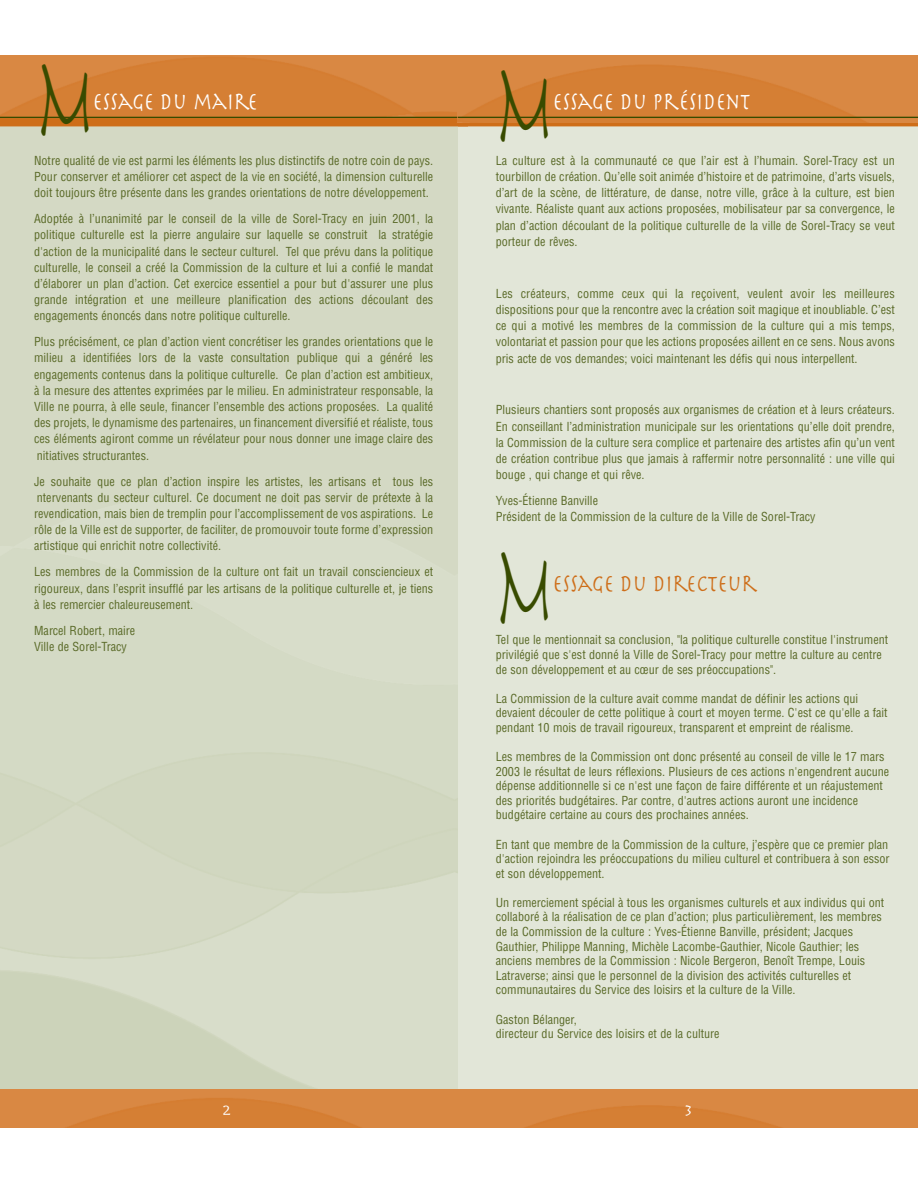
<style>
.page{position:relative;width:918px;height:1188px;background:#fff}
.page>*{position:absolute;margin:0;border:0;box-sizing:border-box;transform-origin:0 0}
.t1{font:118.95px "Herculanum";color:#384b00;scale:.4 1}
.t2{font:24.9px "Herculanum";color:#fff;scale:.8 1}
.t3{font:24.9px "Herculanum";color:#ce6e19;scale:.8 1}
.t4{font:16.2px "Herculanum";color:#fff}
.t5{font:condensed 12.15px/16.2px "Helvetica";color:#5a6a28;text-align:justify}
</style>
<div class="page">
<div style="left:458px;top:58px;width:460px;height:1069px;background:#e2e6d8"></div>
<div style="left:439px;top:118px;width:479px;height:8px;background:#ce6e19"></div>
<img style="left:0;top:55px;width:458px;height:62px">
<img style="left:0;top:1089px;width:458px;height:38px">
<div style="left:0;top:118px;width:468px;height:8px;background:#ce6e19"></div>
<hr style="left:0;top:117px;width:458px;height:1px;background:#384b00">
<div style="left:458px;top:55px;width:460px;height:68px;background:linear-gradient(to right,#d68138,#d8853e)"></div>
<div style="left:458px;top:1089px;width:460px;height:38px;background:linear-gradient(to right,#d8853e,#d98741)"></div>
<hr style="left:458px;top:117px;width:460px;height:1px;background:#384b00">
<h1 class="t1" style="left:38px;top:23px;width:139px">M</h1>
<h2 class="t2" style="left:93px;top:86px;width:207px">ESSAGE DU MAIRE</h2>
<p class="t5" style="left:34px;top:153px;width:401px">Notre qualité de vie est parmi les éléments les plus distinctifs de notre coin de pays.<br>Pour conserver et améliorer cet aspect de la vie en société, la dimension culturelle doit toujours être présente dans les grandes orientations de notre développement.</p>
<p class="t5" style="left:34px;top:212px;width:401px">Adoptée à l’unanimité par le conseil de la ville de Sorel-Tracy en juin 2001, la politique culturelle est la pierre angulaire sur laquelle se construit la stratégie d'action de la municipalité dans le secteur culturel. Tel que prévu dans la politique culturelle, le conseil a créé la Commission de la culture et lui a confié le mandat d’élaborer un plan d’action. Cet exercice essentiel a pour but d'assurer une plus grande intégration et une meilleure planification des actions découlant des engagements énoncés dans notre politique culturelle.</p>
<p class="t5" style="left:34px;top:335px;width:401px">Plus précisément, ce plan d’action vient concrétiser les grandes orientations que le milieu a identifiées lors de la vaste consultation publique qui a généré les engagements contenus dans la politique culturelle. Ce plan d’action est ambitieux, à la mesure des attentes exprimées par le milieu. En administrateur responsable, la Ville ne pourra, à elle seule, financer l’ensemble des actions proposées. La qualité des projets, le dynamisme des partenaires, un financement diversifié et réaliste, tous ces éléments agiront comme un révélateur pour nous donner une image claire des nitiatives structurantes.</p>
<p class="t5" style="left:34px;top:474px;width:401px">Je souhaite que ce plan d’action inspire les artistes, les artisans et tous les ntervenants du secteur culturel. Ce document ne doit pas servir de prétexte à la revendication, mais bien de tremplin pour l’accomplissement de vos aspirations. Le rôle de la Ville est de supporter, de faciliter, de promouvoir toute forme d’expression artistique qui enrichit notre collectivité.</p>
<p class="t5" style="left:34px;top:565px;width:401px">Les membres de la Commission de la culture ont fait un travail consciencieux et rigoureux, dans l’esprit insufflé par les artisans de la politique culturelle et, je tiens à les remercier chaleureusement.</p>
<p class="t5" style="left:34px;top:623px;width:103px">Marcel Robert, maire<br>Ville de Sorel-Tracy</p>
<h3 class="t4" style="left:223px;top:1100px;width:10px">2</h3>
<h1 class="t1" style="left:497px;top:29px;width:139px">M</h1>
<h2 class="t2" style="left:553px;top:86px;width:249px">ESSAGE DU PRÉSIDENT</h2>
<p class="t5" style="left:496px;top:153px;width:401px">La culture est à la communauté ce que l’air est à l’humain. Sorel-Tracy est un tourbillon de création. Qu’elle soit animée d’histoire et de patrimoine, d’arts visuels, d’art de la scène, de littérature, de danse, notre ville, grâce à la culture, est bien vivante. Réaliste quant aux actions proposées, mobilisateur par sa convergence, le plan d’action découlant de la politique culturelle de la ville de Sorel-Tracy se veut porteur de rêves.</p>
<p class="t5" style="left:496px;top:286px;width:401px">Les créateurs, comme ceux qui la reçoivent, veulent avoir les meilleures dispositions pour que la rencontre avec la création soit magique et inoubliable. C’est ce qui a motivé les membres de la commission de la culture qui a mis temps, volontariat et passion pour que les actions proposées aillent en ce sens. Nous avons pris acte de vos demandes; voici maintenant les défis qui nous interpellent.</p>
<p class="t5" style="left:496px;top:403px;width:401px">Plusieurs chantiers sont proposés aux organismes de création et à leurs créateurs.<br>En conseillant l’administration municipale sur les orientations qu’elle doit prendre, la Commission de la culture sera complice et partenaire des artistes afin qu’un vent de création contribue plus que jamais à raffermir notre personnalité : une ville qui bouge , qui change et qui rêve.</p>
<p class="t5" style="left:496px;top:494px;width:321px">Yves-Étienne Banville<br>Président de la Commission de la culture de la Ville de Sorel-Tracy</p>
<h1 class="t1" style="left:497px;top:511px;width:139px">M</h1>
<h2 class="t3" style="left:553px;top:568px;width:257px">ESSAGE DU DIRECTEUR</h2>
<p class="t5" style="left:496px;top:634px;width:394px;line-height:14.5px;text-align:left">Tel que le mentionnait sa conclusion, "la politique culturelle constitue l'instrument privilégié que s'est donné la Ville de Sorel-Tracy pour mettre la culture au centre de son développement et au cœur de ses préoccupations".</p>
<p class="t5" style="left:496px;top:692px;width:393px;line-height:14.5px;text-align:left">La Commission de la culture avait comme mandat de définir les actions qui devaient découler de cette politique à court et moyen terme. C'est ce qu'elle a fait pendant 10 mois de travail rigoureux, transparent et empreint de réalisme.</p>
<p class="t5" style="left:496px;top:750px;width:395px;line-height:14.5px;text-align:left">Les membres de la Commission ont donc présenté au conseil de ville le 17 mars 2003 le résultat de leurs réflexions. Plusieurs de ces actions n'engendrent aucune dépense additionnelle si ce n'est une façon de faire différente et un réajustement des priorités budgétaires. Par contre, d'autres actions auront une incidence budgétaire certaine au cours des prochaines années.</p>
<p class="t5" style="left:496px;top:838px;width:395px;line-height:14.5px">En tant que membre de la Commission de la culture, j’espère que ce premier plan d'action rejoindra les préoccupations du milieu culturel et contribuera à son essor et son développement.</p>
<p class="t5" style="left:496px;top:896px;width:390px;line-height:14.5px;text-align:left">Un remerciement spécial à tous les organismes culturels et aux individus qui ont collaboré à la réalisation de ce plan d’action; plus particulièrement, les membres de la Commission de la culture : Yves-Étienne Banville, président; Jacques Gauthier, Philippe Manning, Michèle Lacombe-Gauthier, Nicole Gauthier; les anciens membres de la Commission : Nicole Bergeron, Benoît Trempe, Louis Latraverse; ainsi que le personnel de la division des activités culturelles et communautaires du Service des loisirs et la culture de la Ville.</p>
<p class="t5" style="left:496px;top:1013px;width:225px;line-height:14.5px">Gaston Bélanger,<br>directeur du Service des loisirs et de la culture</p>
<h3 class="t4" style="left:685px;top:1100px;width:9px">3</h3>
</div>
